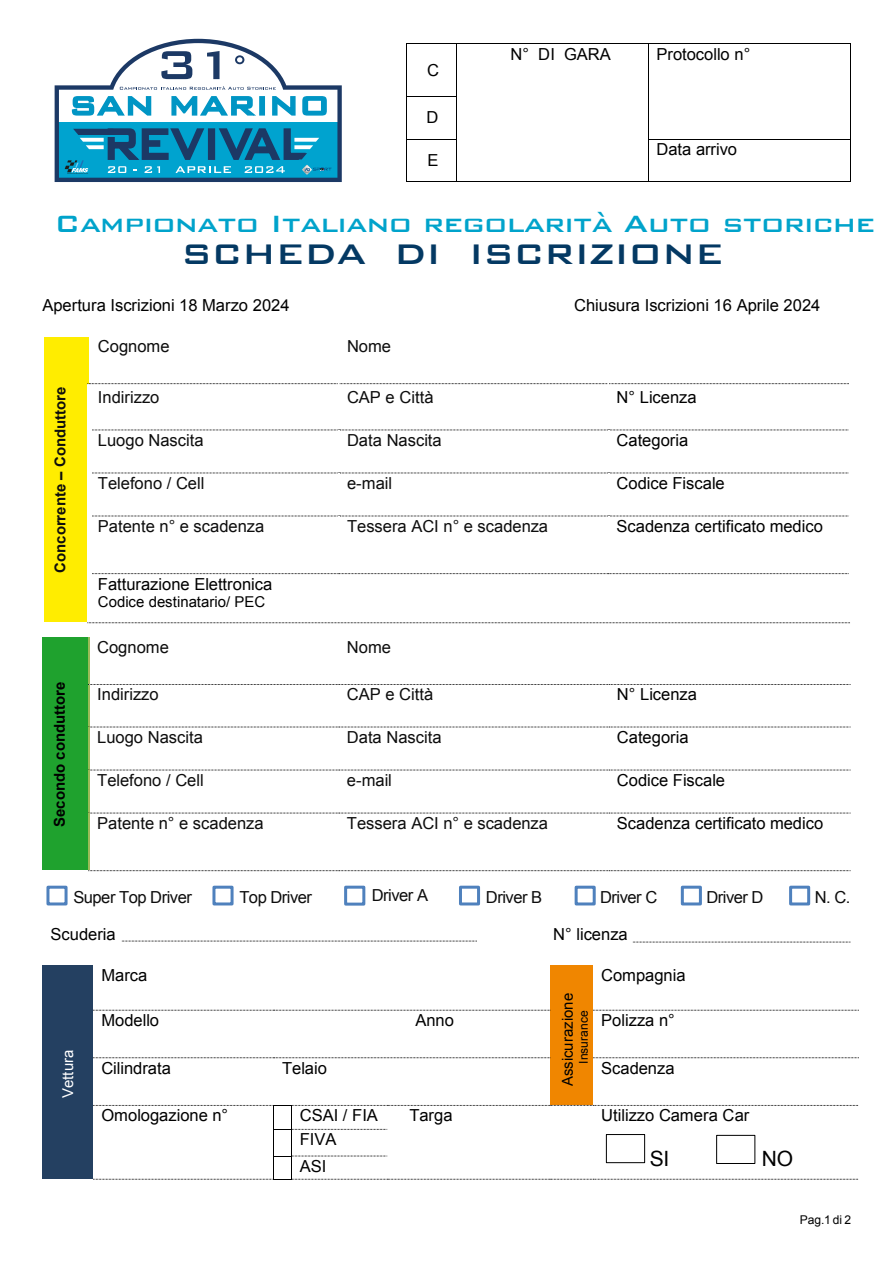
<style>
.page{position:relative;width:893px;height:1263px;background:#fff}
.page>*{position:absolute;margin:0;border:0;box-sizing:border-box;transform-origin:0 0}
.t1{font:500 37.8px "Bank Gothic";letter-spacing:-.025em;color:#043963;scale:1.04 1}
.t2{font:500 31.5px "Bank Gothic";letter-spacing:-.025em;color:#00a3cb;scale:1.04 1}
.t3{font:21px "Arial";color:#000}
.t4{font:16.5px/26.7px "Arial";color:#000}
.t5{font:16.5px "Arial";color:#0d0d0d}
.t6{font:16.5px "Arial";letter-spacing:-.03em;color:#0d0d0d}
.t7{font:15px "Arial";color:#000}
.t8{font:700 15px "Arial";color:#0d0d0d}
.t9{font:700 15px "Arial";color:#000}
.t10{font:15px "Arial";color:#fff}
.t11{font:12px "Arial";color:#000}
</style>
<div class="page">
<div style="left:44px;top:337px;width:45px;height:285px;background:#ffed00"></div>
<svg style="left:87px;top:383px;width:762px;height:5px"></svg>
<div style="left:87px;top:388px;width:5px;height:42px;background:#fff"></div>
<svg style="left:92px;top:430px;width:757px;height:1px"></svg>
<div style="left:87px;top:430px;width:5px;height:43px;background:#fff"></div>
<hr style="left:338px;top:430px;width:2px;height:43px;background:#fff">
<hr style="left:608px;top:430px;width:1px;height:43px;background:#fff">
<svg style="left:92px;top:473px;width:757px;height:1px"></svg>
<div style="left:87px;top:473px;width:5px;height:43px;background:#fff"></div>
<hr style="left:338px;top:473px;width:2px;height:43px;background:#fff">
<hr style="left:608px;top:473px;width:1px;height:43px;background:#fff">
<svg style="left:92px;top:516px;width:757px;height:1px"></svg>
<div style="left:87px;top:516px;width:5px;height:57px;background:#fff"></div>
<hr style="left:338px;top:516px;width:2px;height:57px;background:#fff">
<hr style="left:608px;top:516px;width:1px;height:57px;background:#fff">
<svg style="left:87px;top:573px;width:762px;height:1px"></svg>
<div style="left:87px;top:574px;width:5px;height:48px;background:#fff"></div>
<svg style="left:87px;top:622px;width:763px;height:1px"></svg>
<div style="left:42px;top:637px;width:47px;height:233px;background:#1fa22e"></div>
<hr style="left:88px;top:637px;width:2px;height:47px;background:#9bbb59">
<svg style="left:88px;top:684px;width:762px;height:1px"></svg>
<hr style="left:89px;top:685px;width:1px;height:42px;background:#9bbb59">
<svg style="left:90px;top:727px;width:760px;height:1px"></svg>
<hr style="left:88px;top:727px;width:2px;height:43px;background:#9bbb59">
<svg style="left:88px;top:770px;width:762px;height:1px"></svg>
<hr style="left:89px;top:770px;width:1px;height:43px;background:#9bbb59">
<svg style="left:90px;top:813px;width:760px;height:1px"></svg>
<hr style="left:88px;top:813px;width:2px;height:57px;background:#9bbb59">
<svg style="left:88px;top:870px;width:762px;height:1px"></svg>
<hr style="left:407px;top:44px;width:50px;height:1px;background:#000">
<hr style="left:457px;top:44px;width:191px;height:1px;background:#000">
<hr style="left:649px;top:44px;width:201px;height:1px;background:#000">
<hr style="left:406px;top:44px;width:1px;height:52px;background:#000">
<hr style="left:457px;top:44px;width:1px;height:52px;background:#000">
<hr style="left:648px;top:44px;width:1px;height:52px;background:#000">
<hr style="left:850px;top:44px;width:1px;height:52px;background:#000">
<hr style="left:407px;top:96px;width:50px;height:1px;background:#000">
<hr style="left:406px;top:97px;width:1px;height:42px;background:#000">
<hr style="left:457px;top:97px;width:1px;height:42px;background:#000">
<hr style="left:648px;top:97px;width:1px;height:42px;background:#000">
<hr style="left:850px;top:97px;width:1px;height:42px;background:#000">
<hr style="left:407px;top:139px;width:50px;height:1px;background:#000">
<hr style="left:649px;top:139px;width:201px;height:1px;background:#000">
<hr style="left:406px;top:139px;width:1px;height:42px;background:#000">
<hr style="left:407px;top:181px;width:50px;height:1px;background:#000">
<hr style="left:457px;top:139px;width:1px;height:42px;background:#000">
<hr style="left:457px;top:181px;width:191px;height:1px;background:#000">
<hr style="left:648px;top:139px;width:1px;height:42px;background:#000">
<hr style="left:649px;top:181px;width:201px;height:1px;background:#000">
<hr style="left:850px;top:139px;width:1px;height:42px;background:#000">
<div style="left:42px;top:965px;width:51px;height:214px;background:#244061"></div>
<div style="left:551px;top:965px;width:42px;height:140px;background:#f08600"></div>
<svg style="left:93px;top:1010px;width:457px;height:1px"></svg>
<svg style="left:593px;top:1010px;width:266px;height:1px"></svg>
<svg style="left:93px;top:1057px;width:457px;height:1px"></svg>
<svg style="left:593px;top:1057px;width:266px;height:1px"></svg>
<svg style="left:93px;top:1105px;width:766px;height:75px"></svg>
<div style="left:606px;top:1134px;width:39px;height:29px;background:#fff;border:1px solid #000"></div>
<div style="left:212px;top:886px;width:22px;height:19px;background:#fff;border:3px solid #4f81bd"></div>
<div style="left:344px;top:886px;width:21px;height:20px;background:#fff;border:3px solid #4f81bd"></div>
<div style="left:459px;top:886px;width:21px;height:19px;background:#fff;border:3px solid #4f81bd"></div>
<div style="left:575px;top:886px;width:21px;height:19px;background:#fff;border:3px solid #4f81bd"></div>
<div style="left:681px;top:886px;width:21px;height:19px;background:#fff;border:3px solid #4f81bd"></div>
<div style="left:789px;top:886px;width:21px;height:19px;background:#fff;border:3px solid #4f81bd"></div>
<div style="left:716px;top:1135px;width:39px;height:29px;background:#fff;border:1px solid #000"></div>
<svg style="left:122px;top:941px;width:355px;height:1px"></svg>
<svg style="left:633px;top:942px;width:218px;height:1px"></svg>
<div style="left:46px;top:886px;width:22px;height:19px;background:#fff;border:3px solid #4f81bd"></div>
<svg style="left:55px;top:39px;width:287px;height:143px"></svg>
<p class="t4" style="left:427px;top:57px;width:13px">C</p>
<p class="t4" style="left:426px;top:105px;width:13px">D</p>
<p class="t4" style="left:428px;top:147px;width:13px">E</p>
<p class="t4" style="left:511px;top:41px;width:102px">N° DI GARA</p>
<p class="t4" style="left:656px;top:41px;width:95px">Protocollo n°</p>
<p class="t4" style="left:656px;top:136px;width:82px">Data arrivo</p>
<h2 class="t2" style="left:54px;top:199px;width:791px">Campionato Italiano regolarità Auto storiche</h2>
<h1 class="t1" style="left:181px;top:225px;width:524px">SCHEDA DI ISCRIZIONE</h1>
<p class="t4" style="left:42px;top:292px;width:249px">Apertura Iscrizioni 18 Marzo 2024</p>
<p class="t4" style="left:574px;top:292px;width:248px">Chiusura Iscrizioni 16 Aprile 2024</p>
<p class="t8" style="left:50px;top:573px;width:188px;rotate:-90deg">C o n oc nerr et – C o n d u ot t er</p>
<p class="t9" style="left:50px;top:827px;width:147px;rotate:-90deg">S oce n d o oc n d u ot t er</p>
<p class="t5" style="left:98px;top:336px;width:73px">Cognome</p>
<p class="t5" style="left:347px;top:336px;width:46px">Nome</p>
<p class="t5" style="left:98px;top:387px;width:63px">Indirizzo</p>
<p class="t5" style="left:347px;top:387px;width:88px">CAP e Città</p>
<p class="t4" style="left:617px;top:384px;width:82px">N° Licenza</p>
<p class="t5" style="left:98px;top:429px;width:107px">Luogo Nascita</p>
<p class="t5" style="left:347px;top:429px;width:96px">Data Nascita</p>
<p class="t4" style="left:617px;top:427px;width:73px">Categoria</p>
<p class="t5" style="left:98px;top:472px;width:108px">Telefono / Cell</p>
<p class="t5" style="left:347px;top:472px;width:47px">e-mail</p>
<p class="t4" style="left:617px;top:470px;width:110px">Codice Fiscale</p>
<p class="t5" style="left:98px;top:515px;width:168px">Patente n° e scadenza</p>
<p class="t5" style="left:347px;top:515px;width:203px">Tessera ACI n° e scadenza</p>
<p class="t4" style="left:617px;top:513px;width:208px">Scadenza certificato medico</p>
<p class="t4" style="left:98px;top:571px;width:176px">Fatturazione Elettronica</p>
<p class="t7" style="left:98px;top:592px;width:169px">Codice destinatario/ PEC</p>
<p class="t5" style="left:97px;top:636px;width:73px">Cognome</p>
<p class="t5" style="left:347px;top:636px;width:46px">Nome</p>
<p class="t5" style="left:97px;top:684px;width:63px">Indirizzo</p>
<p class="t5" style="left:347px;top:684px;width:88px">CAP e Città</p>
<p class="t4" style="left:617px;top:681px;width:82px">N° Licenza</p>
<p class="t5" style="left:97px;top:726px;width:107px">Luogo Nascita</p>
<p class="t5" style="left:347px;top:726px;width:96px">Data Nascita</p>
<p class="t4" style="left:617px;top:724px;width:73px">Categoria</p>
<p class="t5" style="left:97px;top:769px;width:108px">Telefono / Cell</p>
<p class="t5" style="left:347px;top:769px;width:47px">e-mail</p>
<p class="t4" style="left:617px;top:767px;width:110px">Codice Fiscale</p>
<p class="t5" style="left:97px;top:812px;width:168px">Patente n° e scadenza</p>
<p class="t5" style="left:347px;top:812px;width:203px">Tessera ACI n° e scadenza</p>
<p class="t4" style="left:617px;top:810px;width:208px">Scadenza certificato medico</p>
<p class="t6" style="left:73px;top:886px;width:120px">Super Top Driver</p>
<p class="t6" style="left:239px;top:886px;width:74px">Top Driver</p>
<p class="t5" style="left:372px;top:885px;width:58px">Driver A</p>
<p class="t5" style="left:486px;top:886px;width:58px">Driver B</p>
<p class="t5" style="left:600px;top:886px;width:59px">Driver C</p>
<p class="t5" style="left:706px;top:886px;width:59px">Driver D</p>
<p class="t5" style="left:815px;top:886px;width:37px">N. C.</p>
<p class="t4" style="left:51px;top:921px;width:67px">Scuderia</p>
<p class="t4" style="left:553px;top:921px;width:76px">N° licenza</p>
<p class="t10" style="left:58px;top:1098px;width:50px;rotate:-90deg">Vettura</p>
<p class="t4" style="left:101px;top:962px;width:48px">Marca</p>
<p class="t4" style="left:601px;top:962px;width:86px">Compagnia</p>
<p class="t7" style="left:558px;top:1086px;width:95px;rotate:-90deg">Assicurazione</p>
<p class="t11" style="left:576px;top:1064px;width:54px;rotate:-90deg">Insurance</p>
<p class="t4" style="left:101px;top:1007px;width:59px">Modello</p>
<p class="t4" style="left:415px;top:1007px;width:40px">Anno</p>
<p class="t4" style="left:601px;top:1007px;width:75px">Polizza n°</p>
<p class="t4" style="left:101px;top:1055px;width:71px">Cilindrata</p>
<p class="t4" style="left:282px;top:1055px;width:46px">Telaio</p>
<p class="t4" style="left:601px;top:1055px;width:75px">Scadenza</p>
<p class="t4" style="left:101px;top:1102px;width:128px">Omologazione n°</p>
<p class="t4" style="left:300px;top:1102px;width:80px">CSAI / FIA</p>
<p class="t4" style="left:409px;top:1102px;width:45px">Targa</p>
<p class="t4" style="left:601px;top:1102px;width:150px">Utilizzo Camera Car</p>
<p class="t3" style="left:650px;top:1145px;width:21px">SI</p>
<p class="t3" style="left:762px;top:1145px;width:33px">NO</p>
<p class="t4" style="left:300px;top:1126px;width:38px">FIVA<br>ASI</p>
<p class="t11" style="left:800px;top:1212px;width:53px">Pag. 1 di 2</p>
</div>
